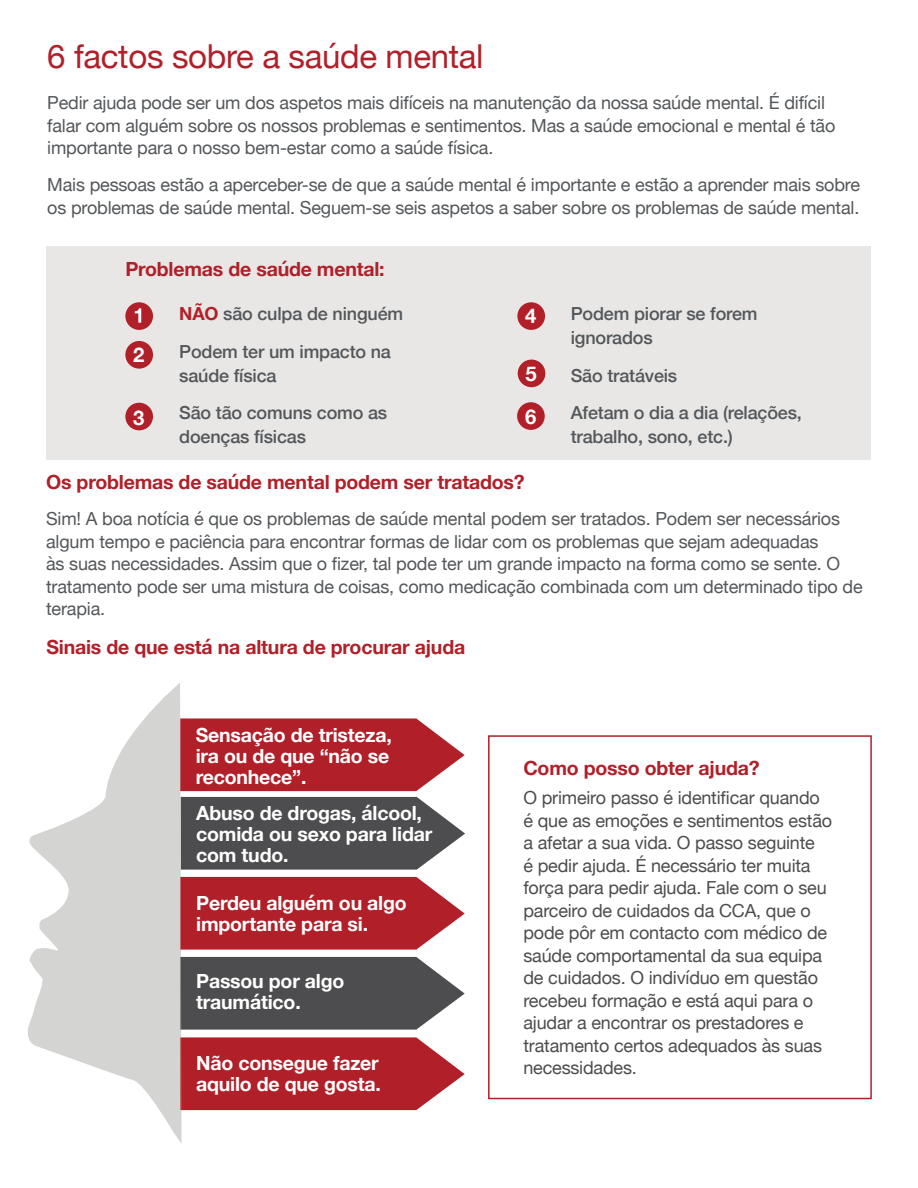
<style>
.page{position:relative;width:918px;height:1188px;background:#fff}
.page>*{position:absolute;margin:0;border:0;box-sizing:border-box;transform-origin:0 0}
.t1{font:33px "Helvetica Neue";letter-spacing:-.01em;color:#b12029}
.t2{font:700 20.25px/43.2px "Helvetica Neue";color:#fff}
.t3{font:700 19.5px/21px "Helvetica Neue";letter-spacing:-.01em;color:#fff}
.t4{font:700 19.5px "Helvetica Neue";letter-spacing:-.01em;color:#b12029}
.t5{font:18px/22.5px "Helvetica Neue";letter-spacing:-.01em;color:#54575a}
.t6{font:18px/22.5px "Helvetica Neue";letter-spacing:-.01em;color:#4d4d4f}
.t7{font:500 18px/24px "Helvetica Neue";letter-spacing:-.01em;color:#54575a}
.s1{font-weight:700;color:#b12029}
</style>
<div class="page">
<div style="left:46px;top:247px;width:825px;height:213px;background:#e8e7e6"></div>
<div style="left:488px;top:735px;width:384px;height:364px;border:2px solid #b12029"></div>
<div style="left:125px;top:302px;width:28px;height:28px;background:#b12029;border-radius:50%"></div>
<svg style="left:135px;top:308px;width:6px;height:15px"></svg>
<div style="left:125px;top:403px;width:28px;height:27px;background:#b12029;border-radius:50%"></div>
<div style="left:125px;top:341px;width:28px;height:28px;background:#b12029;border-radius:50%"></div>
<div style="left:517px;top:302px;width:28px;height:28px;background:#b12029;border-radius:50%"></div>
<div style="left:518px;top:360px;width:27px;height:27px;background:#b12029;border-radius:50%"></div>
<div style="left:517px;top:402px;width:28px;height:28px;background:#b12029;border-radius:50%"></div>
<svg style="left:182px;top:877px;width:283px;height:73px;background:#b8333b"></svg>
<svg style="left:182px;top:1037px;width:283px;height:73px;background:#b8333b"></svg>
<svg style="left:182px;top:797px;width:283px;height:73px;background:#5c5c5e"></svg>
<svg style="left:182px;top:957px;width:283px;height:73px;background:#5d5d5f"></svg>
<svg style="left:182px;top:718px;width:283px;height:73px;background:#b8333b"></svg>
<svg style="left:27px;top:683px;width:155px;height:461px;fill:#d4d4d3"></svg>
<hr style="left:180px;top:877px;width:1px;height:73px;background:#b37062">
<hr style="left:180px;top:1037px;width:1px;height:73px;background:#b37062">
<hr style="left:180px;top:957px;width:1px;height:73px;background:#898b8c">
<hr style="left:180px;top:718px;width:1px;height:73px;background:#b37062">
<h1 class="t1" style="left:47px;top:32px;width:438px">6 factos sobre a saúde mental</h1>
<p class="t5" style="left:47px;top:93px;width:790px">Pedir ajuda pode ser um dos aspetos mais difíceis na manutenção da nossa saúde mental. É difícil falar com alguém sobre os nossos problemas e sentimentos. Mas a saúde emocional e mental é tão importante para o nosso bem-estar como a saúde física.</p>
<p class="t5" style="left:47px;top:175px;width:814px">Mais pessoas estão a aperceber-se de que a saúde mental é importante e estão a aprender mais sobre os problemas de saúde mental. Seguem-se seis aspetos a saber sobre os problemas de saúde mental.</p>
<h3 class="t4" style="left:125px;top:254px;width:261px">Problemas de saúde mental:</h3>
<p class="t7" style="left:179px;top:300px;width:225px"><span class="s1">NÃO</span> são culpa de ninguém</p>
<p class="t2" style="left:525px;top:294px;width:13px">4</p>
<p class="t7" style="left:571px;top:300px;width:188px">Podem piorar se forem ignorados</p>
<p class="t7" style="left:179px;top:338px;width:213px">Podem ter um impacto na saúde física</p>
<p class="t2" style="left:133px;top:333px;width:13px">2</p>
<p class="t2" style="left:525px;top:353px;width:13px">5<br>6</p>
<p class="t7" style="left:571px;top:362px;width:108px">São tratáveis</p>
<p class="t7" style="left:179px;top:399px;width:209px">São tão comuns como as</p>
<p class="t7" style="left:571px;top:399px;width:233px">Afetam o dia a dia (relações,</p>
<p class="t7" style="left:179px;top:423px;width:128px">doenças físicas</p>
<p class="t7" style="left:571px;top:423px;width:164px">trabalho, sono, etc.)</p>
<h3 class="t4" style="left:46px;top:467px;width:480px">Os problemas de saúde mental podem ser tratados?</h3>
<p class="t5" style="left:46px;top:508px;width:795px">Sim! A boa notícia é que os problemas de saúde mental podem ser tratados. Podem ser necessários algum tempo e paciência para encontrar formas de lidar com os problemas que sejam adequadas</p>
<p class="t5" style="left:46px;top:553px;width:796px">às suas necessidades. Assim que o fizer, tal pode ter um grande impacto na forma como se sente. O</p>
<p class="t5" style="left:46px;top:576px;width:818px">tratamento pode ser uma mistura de coisas, como medicação combinada com um determinado tipo de terapia.</p>
<h3 class="t4" style="left:46px;top:632px;width:420px">Sinais de que está na altura de procurar ajuda</h3>
<p class="t2" style="left:133px;top:396px;width:13px">3</p>
<p class="t3" style="left:196px;top:725px;width:198px">Sensação de tristeza, ira ou de que “não se reconhece”.</p>
<p class="t3" style="left:196px;top:803px;width:238px">Abuso de drogas, álcool, comida ou sexo para lidar com tudo.</p>
<p class="t3" style="left:196px;top:893px;width:212px">Perdeu alguém ou algo importante para si.</p>
<p class="t3" style="left:196px;top:971px;width:150px">Passou por algo traumático.</p>
<p class="t3" style="left:196px;top:1053px;width:186px">Não consegue fazer aquilo de que gosta.</p>
<h3 class="t4" style="left:523px;top:753px;width:238px">Como posso obter ajuda?</h3>
<p class="t6" style="left:523px;top:788px;width:298px">O primeiro passo é identificar quando</p>
<p class="t6" style="left:523px;top:810px;width:310px">é que as emoções e sentimentos estão a afetar a sua vida. O passo seguinte<br>é pedir ajuda. É necessário ter muita força para pedir ajuda. Fale com o seu parceiro de cuidados da CCA, que o pode pôr em contacto com médico de saúde comportamental da sua equipa de cuidados. O indivíduo em questão recebeu formação e está aqui para o ajudar a encontrar os prestadores e tratamento certos adequados às suas necessidades.</p>
</div>
